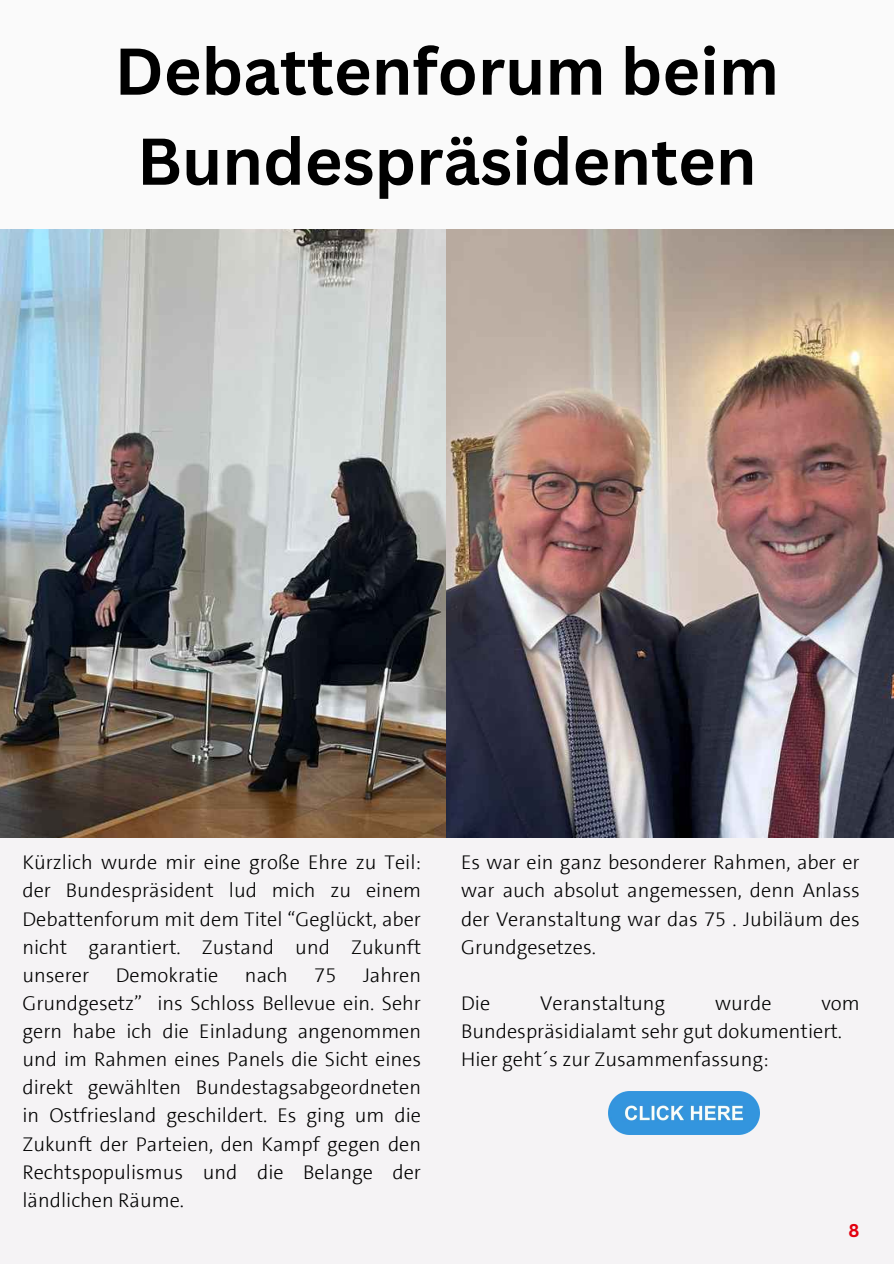
<style>
.page{position:relative;width:894px;height:1264px;background:#fff}
.page>*{position:absolute;margin:0;border:0;box-sizing:border-box;transform-origin:0 0}
.t1{font:700 64.5px/90px "Canva Sans";color:#000;text-align:center}
.t2{font:300 20.25px/28px "SPD The Sans";color:#000;text-align:justify}
.t3{font:700 18px "Canva Sans";color:#e3000f}
</style>
<div class="page">
<div style="left:0;top:0;width:893px;height:1263px;background:#f5f3f5"></div>
<div style="left:0;top:0;width:893px;height:230px;background:#fefefe"></div>
<img style="left:0;top:230px;width:893px;height:607px">
<img style="left:608px;top:1091px;width:151px;height:43px">
<h1 class="t1" style="left:114px;top:25px;width:665px">Debattenforum beim<br>Bundespräsidenten</h1>
<p class="t2" style="left:22px;top:848px;width:400px">Kürzlich wurde mir eine große Ehre zu Teil: der Bundespräsident lud mich zu einem Debattenforum mit dem Titel “Geglückt, aber nicht garantiert. Zustand und Zukunft unserer</p>
<p class="t2" style="left:22px;top:961px;width:400px;text-indent:340px">Jahren Grundgesetz” ins Schloss Bellevue ein. Sehr gern habe ich die Einladung angenommen und im Rahmen eines Panels die Sicht eines direkt gewählten Bundestagsabgeordneten in Ostfriesland geschildert. Es ging um die Zukunft der Parteien, den Kampf gegen den Rechtspopulismus und die Belange der ländlichen Räume.</p>
<p class="t2" style="left:116px;top:961px;width:104px">Demokratie</p>
<p class="t2" style="left:245px;top:961px;width:44px">nach</p>
<p class="t2" style="left:314px;top:961px;width:24px">75</p>
<p class="t2" style="left:461px;top:848px;width:400px">Es war ein ganz besonderer Rahmen, aber er war auch absolut angemessen, denn Anlass der Veranstaltung war das 75 . Jubiläum des Grundgesetzes.</p>
<p class="t2" style="left:461px;top:989px;width:31px">Die</p>
<p class="t2" style="left:540px;top:989px;width:127px">Veranstaltung</p>
<p class="t2" style="left:715px;top:989px;width:58px">wurde</p>
<p class="t2" style="left:461px;top:989px;width:400px;text-align:left;text-indent:360px">vom<br>Bundespräsidialamt sehr gut dokumentiert.<br>Hier geht´s zur Zusammenfassung:</p>
<p class="t3" style="left:848px;top:1217px;width:13px">8</p>
</div>
